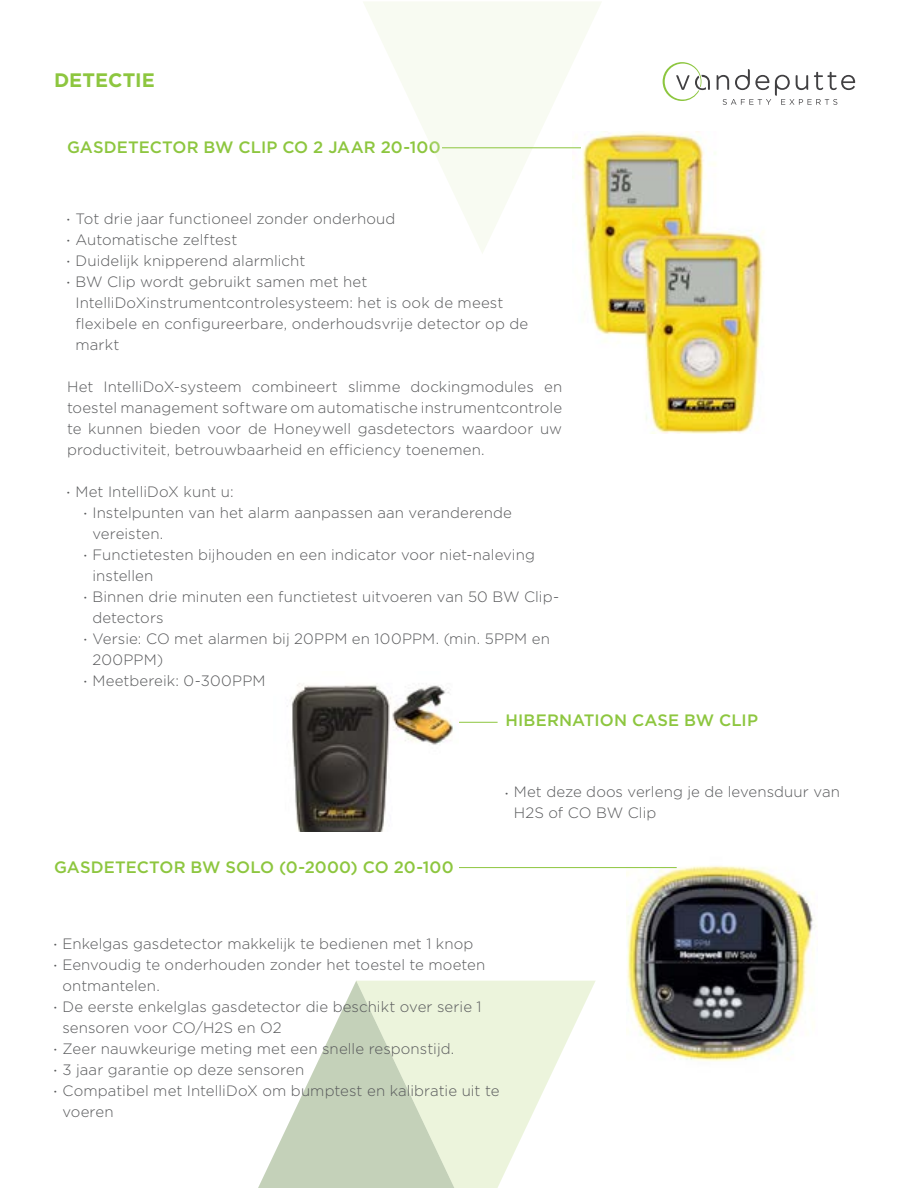
<style>
.page{position:relative;width:918px;height:1188px;background:#fff}
.page>*{position:absolute;margin:0;border:0;box-sizing:border-box;transform-origin:0 0}
.t1{font:700 19.5px "Gotham";letter-spacing:.005em;color:#8dc63f}
.t2{font:500 16.5px "Gotham";letter-spacing:.01em;color:#8dc63f}
.t3{font:300 15px/21px "Gotham";letter-spacing:.005em;color:#58595b}
.s1{font-family:"Myriad Pro";font-weight:400;font-size:9px}
</style>
<div class="page">
<img style="left:287px;top:683px;width:166px;height:149px">
<svg style="left:717px;top:69px;width:138px;height:36px"></svg>
<svg style="left:663px;top:62px;width:47px;height:39px"></svg>
<svg style="left:258px;top:981px;width:98px;height:207px"></svg>
<svg style="left:356px;top:981px;width:239px;height:207px;fill:#ecf4dc"></svg>
<img style="left:586px;top:132px;width:178px;height:302px">
<svg style="left:363px;top:2px;width:239px;height:252px;fill:#f8fbf2"></svg>
<hr style="left:442px;top:148px;width:139px;height:1px;background:#8dc63f">
<hr style="left:459px;top:722px;width:39px;height:1px;background:#8dc63f">
<img style="left:626px;top:865px;width:190px;height:197px">
<hr style="left:459px;top:867px;width:218px;height:1px;background:#8dc63f">
<h1 class="t1" style="left:54px;top:67px;width:102px">DETECTIE</h1>
<p class="t2" style="left:67px;top:136px;width:375px">GASDETECTOR BW CLIP CO 2 JAAR 20-100</p>
<p class="t3" style="left:67px;top:207px;width:330px"><span class="s1">•</span> Tot drie jaar functioneel zonder onderhoud</p>
<p class="t3" style="left:67px;top:228px;width:172px"><span class="s1">•</span> Automatische zelftest</p>
<p class="t3" style="left:67px;top:249px;width:240px"><span class="s1">•</span> Duidelijk knipperend alarmlicht</p>
<p class="t3" style="left:76px;top:270px;width:454px;text-indent:-9px"><span class="s1">•</span> BW Clip wordt gebruikt samen met het IntelliDoXinstrumentcontrolesysteem: het is ook de meest flexibele en configureerbare, onderhoudsvrije detector op de markt</p>
<p class="t3" style="left:67px;top:375px;width:497px;text-align:justify">Het IntelliDoX-systeem combineert slimme dockingmodules en toestel management software om automatische instrumentcontrole te kunnen bieden voor de Honeywell gasdetectors waardoor uw productiviteit, betrouwbaarheid en efficiency toenemen.</p>
<p class="t3" style="left:67px;top:480px;width:168px"><span class="s1">•</span> Met IntelliDoX kunt u:</p>
<p class="t3" style="left:93px;top:501px;width:421px;text-indent:-9px"><span class="s1">•</span> Instelpunten van het alarm aanpassen aan veranderende vereisten.</p>
<p class="t3" style="left:93px;top:543px;width:444px;text-indent:-9px"><span class="s1">•</span> Functietesten bijhouden en een indicator voor niet-naleving instellen</p>
<p class="t3" style="left:93px;top:585px;width:468px;text-indent:-9px"><span class="s1">•</span> Binnen drie minuten een functietest uitvoeren van 50 BW Clip&shy;detectors</p>
<p class="t3" style="left:93px;top:627px;width:459px;text-indent:-9px"><span class="s1">•</span> Versie: CO met alarmen bij 20PPM en 100PPM. (min. 5PPM en<br>200PPM)</p>
<p class="t3" style="left:84px;top:669px;width:183px"><span class="s1">•</span> Meetbereik: 0-300PPM</p>
<p class="t2" style="left:505px;top:710px;width:254px">HIBERNATION CASE BW CLIP</p>
<p class="t2" style="left:54px;top:857px;width:401px">GASDETECTOR BW SOLO (0-2000) CO 20-100</p>
<p class="t3" style="left:514px;top:781px;width:328px;text-indent:-9px"><span class="s1">•</span> Met deze doos verleng je de levensduur van<br>H2S of CO BW Clip</p>
<p class="t3" style="left:54px;top:933px;width:421px"><span class="s1">•</span> Enkelgas gasdetector makkelijk te bedienen met 1 knop</p>
<p class="t3" style="left:63px;top:954px;width:424px;text-indent:-9px"><span class="s1">•</span> Eenvoudig te onderhouden zonder het toestel te moeten ontmantelen.</p>
<p class="t3" style="left:63px;top:996px;width:421px;text-indent:-9px"><span class="s1">•</span> De eerste enkelglas gasdetector die beschikt over serie 1 sensoren voor CO/H2S en O2</p>
<p class="t3" style="left:54px;top:1038px;width:402px"><span class="s1">•</span> Zeer nauwkeurige meting met een snelle responstijd.</p>
<p class="t3" style="left:54px;top:1059px;width:252px"><span class="s1">•</span> 3 jaar garantie op deze sensoren</p>
<p class="t3" style="left:63px;top:1080px;width:438px;text-indent:-9px"><span class="s1">•</span> Compatibel met IntelliDoX om bumptest en kalibratie uit te voeren</p>
</div>
